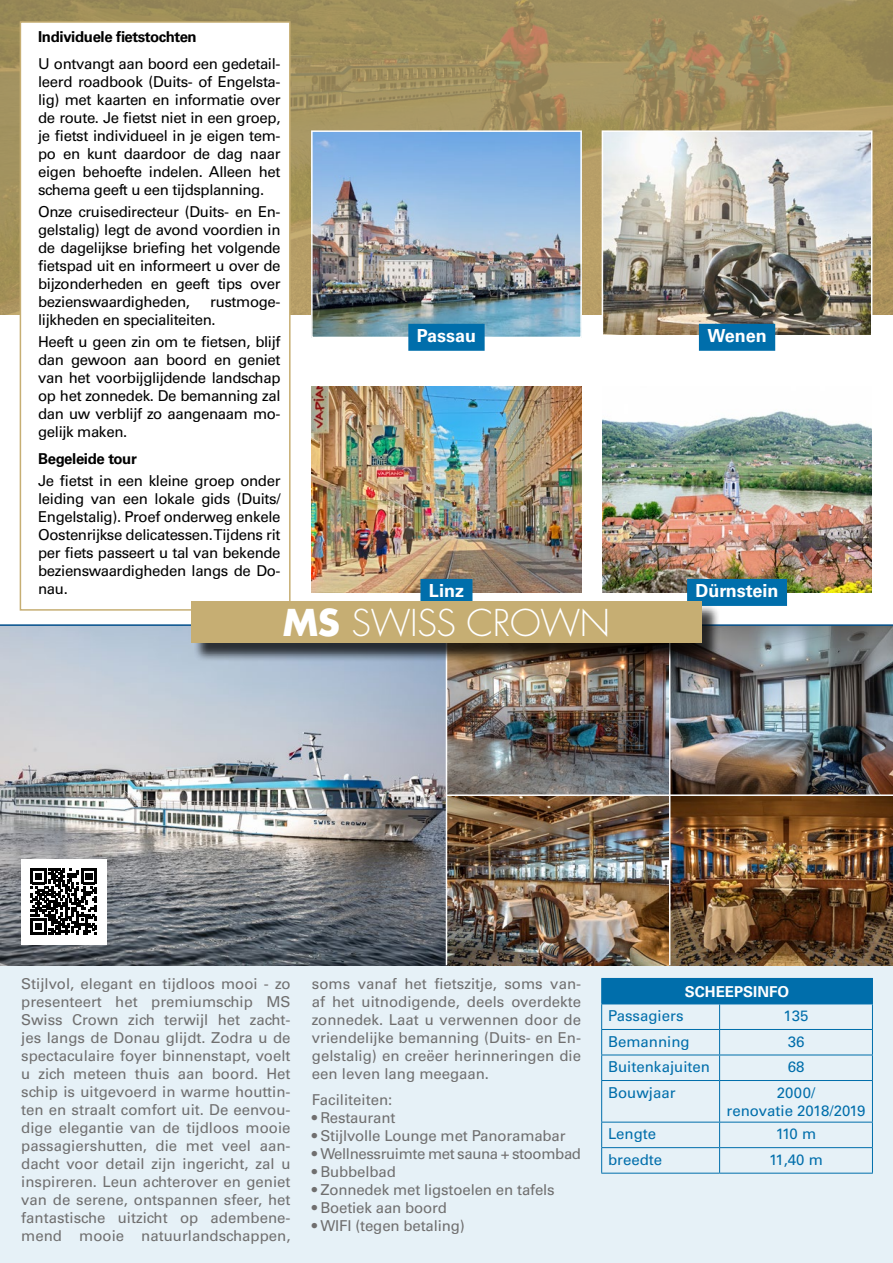
<style>
.page{position:relative;width:893px;height:1263px;background:#fff}
.page>*{position:absolute;margin:0;border:0;box-sizing:border-box;transform-origin:0 0}
.t1{font:300 36px "Futura Std";letter-spacing:-.01em;color:#fff}
.t2{font:700 18px "Univers LT Std";color:#fff}
.t3{font:15px/18px "Univers LT Std";letter-spacing:-.01em;color:#706f6f;text-align:justify}
.t4{font:15px/18px "Univers LT Std";letter-spacing:-.025em;color:#000;text-align:justify}
.t5{font:15px/18px "Univers LT Std";color:#006eab;text-align:center}
.t6{font:700 15px "Univers LT Std";letter-spacing:-.025em;color:#000}
.t7{font:700 15px "Univers LT Std";color:#fff}
.s1{font-weight:700}
</style>
<div class="page">
<img style="left:0;top:0;width:893px;height:315px">
<div style="left:0;top:965px;width:893px;height:298px;background:#e6f1f7"></div>
<div style="left:602px;top:978px;width:270px;height:26px;background:#006eab"></div>
<svg style="left:602px;top:1004px;width:270px;height:169px"></svg>
<hr style="left:601px;top:1029px;width:119px;height:1px;background:#006eab">
<hr style="left:720px;top:1029px;width:153px;height:1px;background:#006eab">
<hr style="left:601px;top:1054px;width:119px;height:1px;background:#006eab">
<hr style="left:720px;top:1054px;width:153px;height:1px;background:#006eab">
<svg style="left:719px;top:1004px;width:1px;height:76px"></svg>
<hr style="left:601px;top:1080px;width:119px;height:1px;background:#006eab">
<hr style="left:601px;top:1081px;width:1px;height:41px;background:#006eab">
<hr style="left:720px;top:1080px;width:153px;height:1px;background:#006eab">
<hr style="left:719px;top:1081px;width:1px;height:41px;background:#006eab">
<hr style="left:872px;top:1081px;width:1px;height:41px;background:#006eab">
<hr style="left:601px;top:1122px;width:119px;height:1px;background:#006eab">
<hr style="left:720px;top:1122px;width:153px;height:1px;background:#006eab">
<hr style="left:601px;top:1147px;width:119px;height:1px;background:#006eab">
<svg style="left:601px;top:1122px;width:1px;height:51px"></svg>
<hr style="left:720px;top:1147px;width:153px;height:1px;background:#006eab">
<svg style="left:719px;top:1122px;width:1px;height:51px"></svg>
<svg style="left:872px;top:1122px;width:1px;height:51px"></svg>
<hr style="left:601px;top:1173px;width:119px;height:1px;background:#006eab">
<hr style="left:720px;top:1173px;width:153px;height:1px;background:#006eab">
<hr style="left:601px;top:978px;width:119px;height:1px;background:#006eab">
<svg style="left:601px;top:979px;width:1px;height:101px"></svg>
<hr style="left:720px;top:978px;width:153px;height:1px;background:#006eab">
<svg style="left:872px;top:979px;width:1px;height:101px"></svg>
<hr style="left:601px;top:1003px;width:119px;height:1px;background:#006eab">
<hr style="left:720px;top:1003px;width:153px;height:1px;background:#006eab">
<div style="left:20px;top:22px;width:270px;height:588px;background:#fff"></div>
<div style="left:20px;top:21px;width:271px;height:590px;border:2px solid #c6ae73"></div>
<img style="left:314px;top:133px;width:265px;height:202px">
<div style="left:311px;top:130px;width:271px;height:208px;border:2px solid #fff"></div>
<img style="left:312px;top:386px;width:269px;height:207px">
<div style="left:408px;top:324px;width:77px;height:27px;background:#006eab"></div>
<div style="left:420px;top:579px;width:52px;height:27px;background:#006eab"></div>
<img style="left:605px;top:133px;width:264px;height:201px">
<div style="left:602px;top:130px;width:270px;height:208px;border:2px solid #fff"></div>
<img style="left:602px;top:411px;width:270px;height:181px">
<div style="left:699px;top:324px;width:76px;height:27px;background:#006eab"></div>
<div style="left:687px;top:579px;width:100px;height:27px;background:#006eab"></div>
<img style="left:0;top:626px;width:893px;height:339px">
<hr style="left:446px;top:794px;width:447px;height:2px;background:#fff">
<hr style="left:669px;top:625px;width:1px;height:340px;background:#fff">
<hr style="left:446px;top:625px;width:1px;height:340px;background:#fff">
<hr style="left:0;top:624px;width:893px;height:2px;background:#004e8b">
<div style="left:194px;top:604px;width:526px;height:58px;background:#000;opacity:.75"></div>
<div style="left:191px;top:601px;width:511px;height:42px;background:#c6ae73"></div>
<div style="left:21px;top:859px;width:85px;height:85px;background:#fff"></div>
<svg style="left:30px;top:868px;width:67px;height:67px"></svg>
<p class="t6" style="left:38px;top:28px;width:160px">Individuele fietstochten</p>
<p class="t4" style="left:38px;top:54px;width:244px">U ontvangt aan boord een gedetail&shy;leerd roadbook (Duits- of Engelsta&shy;lig) met kaarten en informatie over de route. Je fietst niet in een groep, je fietst individueel in je eigen tem&shy;po en kunt daardoor de dag naar eigen behoefte indelen. Alleen het schema geeft u een tijdsplanning.</p>
<p class="t4" style="left:38px;top:203px;width:244px">Onze cruisedirecteur (Duits- en En&shy;gelstalig) legt de avond voordien in de dagelijkse briefing het volgende fietspad uit en informeert u over de bijzonderheden en geeft tips over bezienswaardigheden,</p>
<p class="t4" style="left:38px;top:293px;width:244px;text-indent:172px">rustmoge&shy;lijkheden en specialiteiten.</p>
<p class="t4" style="left:38px;top:333px;width:244px">Heeft u geen zin om te fietsen, blijf dan gewoon aan boord en geniet van het voorbijglijdende landschap op het zonnedek. De bemanning zal dan uw verblijf zo aangenaam mo&shy;gelijk maken.</p>
<p class="t6" style="left:38px;top:450px;width:100px">Begeleide tour</p>
<p class="t4" style="left:38px;top:472px;width:244px">Je fietst in een kleine groep onder leiding van een lokale gids (Duits/ Engelstalig). Proef onderweg enkele Oostenrijkse delicatessen. Tijdens rit per fiets passeert u tal van bekende bezienswaardigheden langs de Do&shy;nau.</p>
<p class="t2" style="left:417px;top:325px;width:61px">Passau</p>
<p class="t2" style="left:429px;top:580px;width:37px">Linz</p>
<h1 class="t1" style="left:283px;top:601px;width:329px"><span class="s1">MS</span> SWISS CROWN</h1>
<p class="t2" style="left:707px;top:325px;width:61px">Wenen</p>
<p class="t2" style="left:696px;top:580px;width:84px">Dürnstein</p>
<p class="t3" style="left:21px;top:975px;width:271px">Stijlvol, elegant en tijdloos mooi - zo presenteert het premiumschip MS Swiss Crown zich terwijl het zacht&shy;jes langs de Donau glijdt. Zodra u de spectaculaire foyer binnenstapt, voelt u zich meteen thuis aan boord. Het schip is uitgevoerd in warme houttin&shy;ten en straalt comfort uit. De eenvou&shy;dige elegantie van de tijdloos mooie passagiershutten, die met veel aan&shy;dacht voor detail zijn ingericht, zal u inspireren. Leun achterover en geniet van de serene, ontspannen sfeer, het fantastische uitzicht op adembene&shy;mend mooie natuurlandschappen,</p>
<p class="t3" style="left:312px;top:975px;width:271px">soms vanaf het fietszitje, soms van&shy;af het uitnodigende, deels overdekte zonnedek. Laat u verwennen door de vriendelijke bemanning (Duits- en En&shy;gelstalig) en creëer herinneringen die een leven lang meegaan.</p>
<p class="t3" style="left:312px;top:1091px;width:82px">Faciliteiten:</p>
<p class="t3" style="left:312px;top:1109px;width:85px">• Restaurant</p>
<p class="t3" style="left:312px;top:1127px;width:255px">• Stijlvolle Lounge met Panoramabar</p>
<p class="t3" style="left:312px;top:1145px;width:271px">• Wellnessruimte met sauna + stoombad</p>
<p class="t3" style="left:312px;top:1163px;width:85px">• Bubbelbad</p>
<p class="t3" style="left:312px;top:1181px;width:244px">• Zonnedek met ligstoelen en tafels</p>
<p class="t3" style="left:312px;top:1199px;width:137px">• Boetiek aan boord</p>
<p class="t3" style="left:312px;top:1217px;width:155px">• WIFI (tegen betaling)</p>
<p class="t7" style="left:685px;top:982px;width:106px">SCHEEPSINFO</p>
<p class="t5" style="left:608px;top:1007px;width:77px">Passagiers</p>
<p class="t5" style="left:784px;top:1007px;width:26px">135</p>
<p class="t5" style="left:608px;top:1032px;width:83px">Bemanning</p>
<p class="t5" style="left:788px;top:1032px;width:18px">36</p>
<p class="t5" style="left:608px;top:1058px;width:103px">Buitenkajuiten</p>
<p class="t5" style="left:788px;top:1058px;width:18px">68</p>
<p class="t5" style="left:608px;top:1083px;width:69px">Bouwjaar</p>
<p class="t5" style="left:727px;top:1083px;width:140px">2000/<br>renovatie 2018/2019</p>
<p class="t5" style="left:608px;top:1125px;width:50px">Lengte</p>
<p class="t5" style="left:776px;top:1125px;width:42px">110 m</p>
<p class="t5" style="left:608px;top:1151px;width:56px">breedte</p>
<p class="t5" style="left:769px;top:1151px;width:55px">11,40 m</p>
</div>
